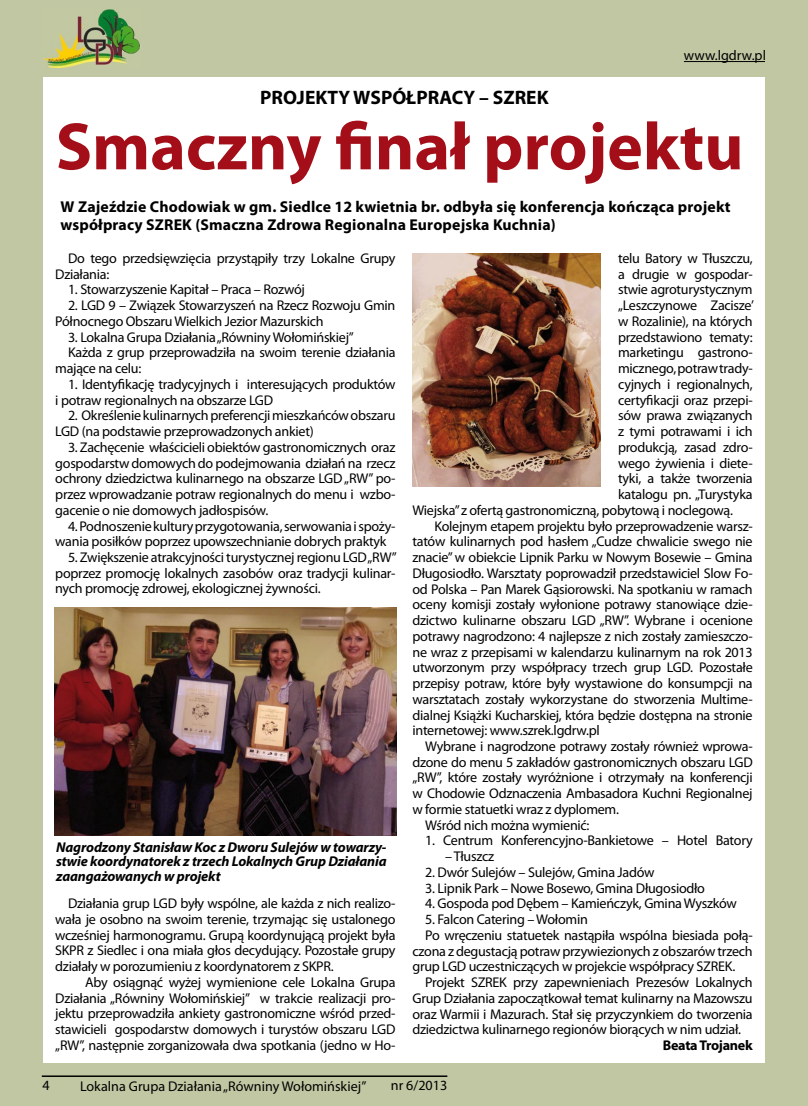
<style>
.page{position:relative;width:808px;height:1106px;background:#fff}
.page>*{position:absolute;margin:0;border:0;box-sizing:border-box;transform-origin:0 0}
.t1{font:700 67.5px "Myriad Pro";color:#a30e19}
.t2{font:700 19.5px "Myriad Pro";color:#000}
.t3{font:700 15.75px/18px "Myriad Pro";letter-spacing:.01em;color:#000}
.t4{font:italic 700 14.25px/14.4px "Myriad Pro";letter-spacing:-.01em;color:#000;text-align:justify}
.t5{font:14.1px/15.8px "Myriad Pro";letter-spacing:-.02em;color:#000}
.t6{font:14.1px "Myriad Pro";color:#000}
.t7{font:700 14.1px "Myriad Pro";letter-spacing:-.02em;color:#000}
</style>
<div class="page">
<div style="left:0;top:0;width:808px;height:77px;background:#c1c7a2"></div>
<div style="left:0;top:1063px;width:808px;height:43px;background:#c1c7a2"></div>
<div style="left:0;top:0;width:43px;height:1106px;background:#c1c7a2"></div>
<img style="left:43px;top:9px;width:98px;height:59px">
<hr style="left:684px;top:61px;width:82px;height:1px;background:#000">
<hr style="left:42px;top:1075px;width:405px;height:1px;background:#000">
<div style="left:765px;top:21px;width:43px;height:1085px;background:#c1c7a2"></div>
<img style="left:55px;top:607px;width:342px;height:229px">
<img style="left:412px;top:253px;width:188px;height:233px">
<h2 class="t2" style="left:260px;top:85px;width:290px">PROJEKTY WSPÓŁPRACY – SZREK</h2>
<p class="t6" style="left:684px;top:47px;width:84px">www.lgdrw.pl</p>
<h1 class="t1" style="left:56px;top:102px;width:689px">Smaczny finał projektu</h1>
<p class="t3" style="left:61px;top:197px;width:671px">W Zajeździe Chodowiak w gm. Siedlce 12 kwietnia br. odbyła się konferencja kończąca projekt współpracy SZREK (Smaczna Zdrowa Regionalna Europejska Kuchnia)</p>
<p class="t5" style="left:55px;top:250px;width:342px;text-indent:13px">Do tego przedsięwzięcia przystąpiły trzy Lokalne Grupy<br>Działania:</p>
<p class="t5" style="left:68px;top:281px;width:238px">1. Stowarzyszenie Kapitał – Praca – Rozwój</p>
<p class="t5" style="left:55px;top:297px;width:342px;text-indent:13px">2. LGD 9 – Związek Stowarzyszeń na Rzecz Rozwoju Gmin<br>Północnego Obszaru Wielkich Jezior Mazurskich</p>
<p class="t5" style="left:68px;top:329px;width:287px">3. Lokalna Grupa Działania „Równiny Wołomińskiej”</p>
<p class="t5" style="left:68px;top:344px;width:329px">Każda z grup przeprowadziła na swoim terenie działania</p>
<p class="t5" style="left:55px;top:360px;width:88px">mające na celu:</p>
<p class="t5" style="left:55px;top:376px;width:342px;text-indent:13px">1. Identyfikację tradycyjnych i interesujących produktów i potraw regionalnych na obszarze LGD</p>
<p class="t5" style="left:55px;top:407px;width:342px;text-indent:13px">2. Określenie kulinarnych preferencji mieszkańców obszaru<br>LGD (na podstawie przeprowadzonych ankiet)</p>
<p class="t5" style="left:55px;top:439px;width:342px;text-align:justify;text-indent:13px">3. Zachęcenie właścicieli obiektów gastronomicznych oraz gospodarstw domowych do podejmowania działań na rzecz ochrony dziedzictwa kulinarnego na obszarze LGD „RW” po&shy;przez wprowadzanie potraw regionalnych do menu i wzbo&shy;gacenie o nie domowych jadłospisów.</p>
<p class="t5" style="left:55px;top:517px;width:342px;text-indent:13px">4. Podnoszenie kultury przygotowania, serwowania i spoży&shy;wania posiłków poprzez upowszechnianie dobrych praktyk</p>
<p class="t5" style="left:55px;top:549px;width:343px;text-align:justify;text-indent:13px">5. Zwiększenie atrakcyjności turystycznej regionu LGD „RW” poprzez promocję lokalnych zasobów oraz tradycji kulinar&shy;nych promocję zdrowej, ekologicznej żywności.</p>
<p class="t4" style="left:56px;top:839px;width:332px">Nagrodzony Stanisław Koc z Dworu Sulejów w towarzy&shy;stwie koordynatorek z trzech Lokalnych Grup Działania zaangażowanych w projekt</p>
<p class="t5" style="left:55px;top:895px;width:342px;text-align:justify;text-indent:13px">Działania grup LGD były wspólne, ale każda z nich realizo&shy;wała je osobno na swoim terenie, trzymając się ustalonego wcześniej harmonogramu. Grupą koordynującą projekt była SKPR z Siedlec i ona miała głos decydujący. Pozostałe grupy działały w porozumieniu z koordynatorem z SKPR.</p>
<p class="t5" style="left:55px;top:974px;width:342px;text-align:justify;text-indent:30px">Aby osiągnąć wyżej wymienione cele Lokalna Grupa Działania „Równiny Wołomińskiej” w trakcie realizacji pro&shy;jektu przeprowadziła ankiety gastronomiczne wśród przed&shy;stawicieli gospodarstw domowych i turystów obszaru LGD „RW”, następnie zorganizowała dwa spotkania (jedno w Ho-</p>
<p class="t5" style="left:618px;top:250px;width:136px">telu Batory w Tłuszczu,</p>
<p class="t5" style="left:618px;top:266px;width:136px">a drugie w gospodar-</p>
<p class="t5" style="left:618px;top:282px;width:136px">stwie agroturystycznym</p>
<p class="t5" style="left:618px;top:297px;width:137px">„Leszczynowe Zacisze’</p>
<p class="t5" style="left:618px;top:313px;width:136px">w Rozalinie), na których</p>
<p class="t5" style="left:618px;top:329px;width:136px">przedstawiono tematy:</p>
<p class="t5" style="left:618px;top:344px;width:136px">marketingu gastrono-</p>
<p class="t5" style="left:618px;top:360px;width:136px">micznego, potraw trady-</p>
<p class="t5" style="left:618px;top:376px;width:136px">cyjnych i regionalnych,</p>
<p class="t5" style="left:618px;top:392px;width:136px">certyfikacji oraz przepi-</p>
<p class="t5" style="left:618px;top:407px;width:136px">sów prawa związanych</p>
<p class="t5" style="left:618px;top:423px;width:136px">z tymi potrawami i ich</p>
<p class="t5" style="left:618px;top:439px;width:136px">produkcją, zasad zdro-</p>
<p class="t5" style="left:618px;top:455px;width:136px">wego żywienia i diete-</p>
<p class="t5" style="left:618px;top:470px;width:136px">tyki, a także tworzenia</p>
<p class="t5" style="left:618px;top:486px;width:136px">katalogu pn. „Turystyka</p>
<p class="t5" style="left:412px;top:502px;width:322px">Wiejska” z ofertą gastronomiczną, pobytową i noclegową.</p>
<p class="t5" style="left:434px;top:518px;width:320px">Kolejnym etapem projektu było przeprowadzenie warsz-</p>
<p class="t5" style="left:412px;top:533px;width:342px">tatów kulinarnych pod hasłem „Cudze chwalicie swego nie</p>
<p class="t5" style="left:412px;top:549px;width:342px">znacie” w obiekcie Lipnik Parku w Nowym Bosewie – Gmina</p>
<p class="t5" style="left:412px;top:565px;width:342px">Długosiodło. Warsztaty poprowadził przedstawiciel Slow Fo-</p>
<p class="t5" style="left:412px;top:580px;width:342px">od Polska – Pan Marek Gąsiorowski. Na spotkaniu w ramach</p>
<p class="t5" style="left:412px;top:596px;width:342px">oceny komisji zostały wyłonione potrawy stanowiące dzie-</p>
<p class="t5" style="left:412px;top:612px;width:342px">dzictwo kulinarne obszaru LGD „RW”. Wybrane i ocenione</p>
<p class="t5" style="left:412px;top:628px;width:342px">potrawy nagrodzono: 4 najlepsze z nich zostały zamieszczo-</p>
<p class="t5" style="left:412px;top:643px;width:342px">ne wraz z przepisami w kalendarzu kulinarnym na rok 2013</p>
<p class="t5" style="left:412px;top:659px;width:342px">utworzonym przy współpracy trzech grup LGD. Pozostałe</p>
<p class="t5" style="left:412px;top:675px;width:342px">przepisy potraw, które były wystawione do konsumpcji na</p>
<p class="t5" style="left:412px;top:691px;width:342px">warsztatach zostały wykorzystane do stworzenia Multime-</p>
<p class="t5" style="left:412px;top:706px;width:342px">dialnej Książki Kucharskiej, która będzie dostępna na stronie</p>
<p class="t5" style="left:412px;top:722px;width:189px">internetowej: www.szrek.lgdrw.pl</p>
<p class="t5" style="left:425px;top:738px;width:329px">Wybrane i nagrodzone potrawy zostały również wprowa-</p>
<p class="t5" style="left:412px;top:754px;width:342px">dzone do menu 5 zakładów gastronomicznych obszaru LGD</p>
<p class="t5" style="left:412px;top:769px;width:342px">„RW”, które zostały wyróżnione i otrzymały na konferencji</p>
<p class="t5" style="left:412px;top:785px;width:342px">w Chodowie Odznaczenia Ambasadora Kuchni Regionalnej</p>
<p class="t5" style="left:412px;top:801px;width:208px">w formie statuetki wraz z dyplomem.</p>
<p class="t5" style="left:425px;top:817px;width:166px">Wśród nich można wymienić:</p>
<p class="t5" style="left:425px;top:832px;width:329px">1. Centrum Konferencyjno-Bankietowe – Hotel Batory</p>
<p class="t5" style="left:445px;top:848px;width:51px">– Tłuszcz</p>
<p class="t5" style="left:425px;top:864px;width:231px">2. Dwór Sulejów – Sulejów, Gmina Jadów</p>
<p class="t5" style="left:425px;top:879px;width:281px">3. Lipnik Park – Nowe Bosewo, Gmina Długosiodło</p>
<p class="t5" style="left:425px;top:895px;width:313px">4. Gospoda pod Dębem – Kamieńczyk, Gmina Wyszków</p>
<p class="t5" style="left:425px;top:911px;width:164px">5. Falcon Catering – Wołomin</p>
<p class="t5" style="left:425px;top:927px;width:329px">Po wręczeniu statuetek nastąpiła wspólna biesiada połą-</p>
<p class="t5" style="left:412px;top:942px;width:342px">czona z degustacją potraw przywiezionych z obszarów trzech</p>
<p class="t5" style="left:412px;top:958px;width:324px">grup LGD uczestniczących w projekcie współpracy SZREK.</p>
<p class="t5" style="left:425px;top:974px;width:329px">Projekt SZREK przy zapewnieniach Prezesów Lokalnych</p>
<p class="t5" style="left:412px;top:990px;width:342px">Grup Działania zapoczątkował temat kulinarny na Mazowszu</p>
<p class="t5" style="left:412px;top:1005px;width:342px">oraz Warmii i Mazurach. Stał się przyczynkiem do tworzenia</p>
<p class="t5" style="left:412px;top:1021px;width:330px">dziedzictwa kulinarnego regionów biorących w nim udział.</p>
<p class="t7" style="left:663px;top:1036px;width:91px">Beata Trojanek</p>
<p class="t5" style="left:43px;top:1076px;width:9px">4</p>
<p class="t6" style="left:80px;top:1077px;width:288px">Lokalna Grupa Działania „Równiny Wołomińskiej”</p>
<p class="t5" style="left:391px;top:1077px;width:58px">nr 6/2013</p>
</div>
